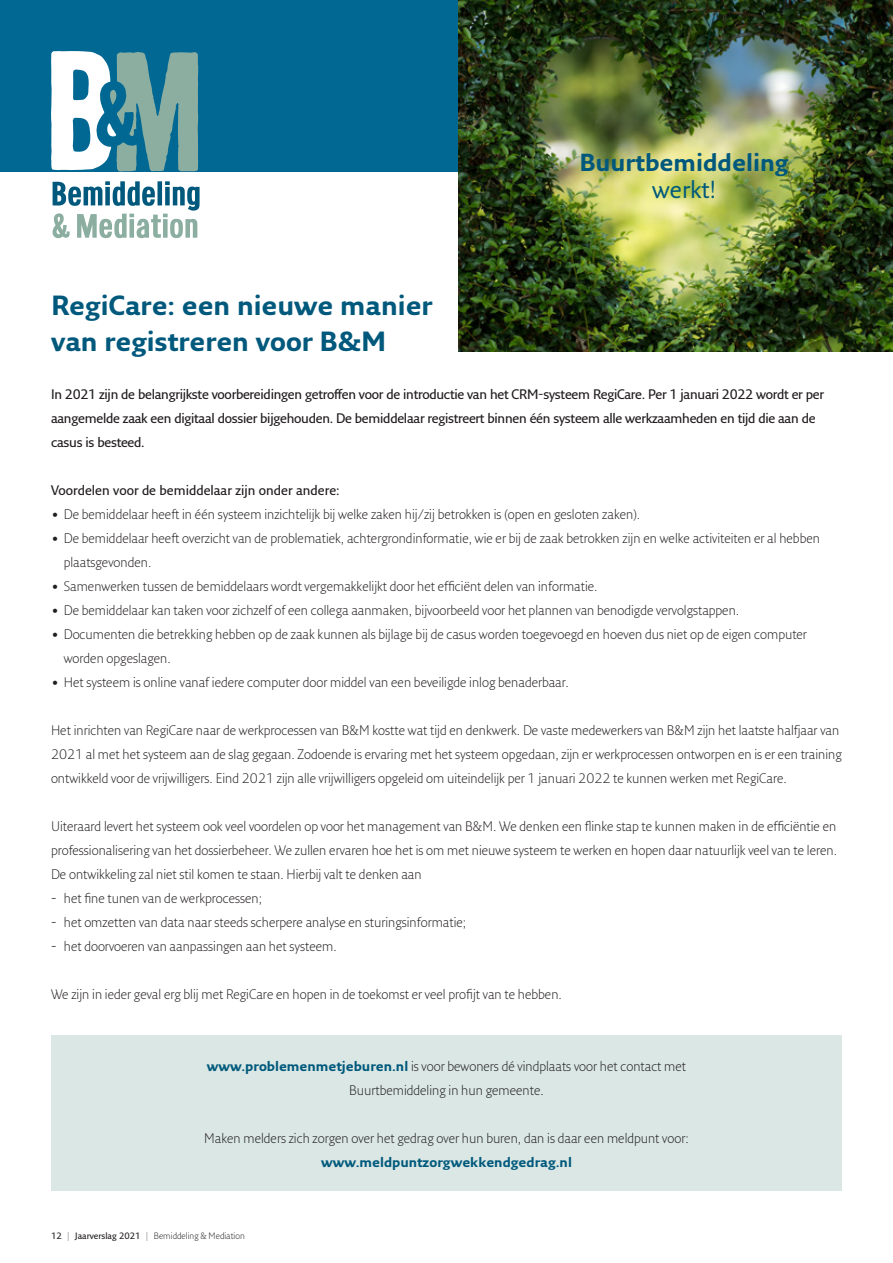
<style>
.page{position:relative;width:893px;height:1263px;background:#fff}
.page>*{position:absolute;margin:0;border:0;box-sizing:border-box;transform-origin:0 0}
.t1{font:700 27px/36px "Fresco Sans Std";color:#00597c}
.t2{font:700 24px "Fresco Sans Std";color:#00597c}
.t3{font:24px "Fresco Sans Std";color:#00597c}
.t4{font:300 13.5px/24px "Fresco Sans Std";color:#231f20}
.t5{font:600 13.5px/24px "Fresco Sans Std";letter-spacing:-.02em;color:#231f20}
.t6{font:600 13.5px "Fresco Sans Std";color:#231f20}
.t7{font:700 13.5px "Fresco Sans Std";color:#00597c}
.t8{font:300 9px "Fresco Sans Std";color:#231f20}
.s1{font-weight:700;color:#00597c}
.s2{font-weight:600}
</style>
<div class="page">
<div style="left:51px;top:1035px;width:791px;height:156px;background:#dae7e4"></div>
<div style="left:0;top:0;width:893px;height:171px;background:#006893"></div>
<svg style="left:51px;top:51px;width:147px;height:121px"></svg>
<svg style="left:53px;top:181px;width:147px;height:57px"></svg>
<img style="left:458px;top:0;width:435px;height:351px">
<p class="t2" style="left:579px;top:148px;width:211px">Buurtbemiddeling</p>
<p class="t3" style="left:652px;top:175px;width:65px">werkt!</p>
<p class="t1" style="left:51px;top:287px;width:383px">RegiCare: een nieuwe manier van registreren voor B&amp;M</p>
<p class="t5" style="left:51px;top:382px;width:774px">In 2021 zijn de belangrijkste voorbereidingen getroffen voor de introductie van het CRM-systeem RegiCare. Per 1 januari 2022 wordt er per aangemelde zaak een digitaal dossier bijgehouden. De bemiddelaar registreert binnen één systeem alle werkzaamheden en tijd die aan de casus is besteed.</p>
<p class="t6" style="left:51px;top:482px;width:290px">Voordelen voor de bemiddelaar zijn onder andere:</p>
<p class="t4" style="left:51px;top:502px;width:591px">• De bemiddelaar heeft in één systeem inzichtelijk bij welke zaken hij/zij betrokken is (open en gesloten zaken).</p>
<p class="t4" style="left:64px;top:526px;width:758px;text-indent:-13px">• De bemiddelaar heeft overzicht van de problematiek, achtergrondinformatie, wie er bij de zaak betrokken zijn en welke activiteiten er al hebben plaatsgevonden.</p>
<p class="t4" style="left:51px;top:574px;width:548px">• Samenwerken tussen de bemiddelaars wordt vergemakkelijkt door het efficiënt delen van informatie.</p>
<p class="t4" style="left:51px;top:598px;width:690px">• De bemiddelaar kan taken voor zichzelf of een collega aanmaken, bijvoorbeeld voor het plannen van benodigde vervolgstappen.</p>
<p class="t4" style="left:64px;top:622px;width:745px;text-indent:-13px">• Documenten die betrekking hebben op de zaak kunnen als bijlage bij de casus worden toegevoegd en hoeven dus niet op de eigen computer worden opgeslagen.</p>
<p class="t4" style="left:51px;top:670px;width:519px">• Het systeem is online vanaf iedere computer door middel van een beveiligde inlog benaderbaar.</p>
<p class="t4" style="left:51px;top:718px;width:792px">Het inrichten van RegiCare naar de werkprocessen van B&amp;M kostte wat tijd en denkwerk. De vaste medewerkers van B&amp;M zijn het laatste halfjaar van<br>2021 al met het systeem aan de slag gegaan. Zodoende is ervaring met het systeem opgedaan, zijn er werkprocessen ontworpen en is er een training ontwikkeld voor de vrijwilligers. Eind 2021 zijn alle vrijwilligers opgeleid om uiteindelijk per 1 januari 2022 te kunnen werken met RegiCare.</p>
<p class="t4" style="left:51px;top:814px;width:788px;text-align:justify">Uiteraard levert het systeem ook veel voordelen op voor het management van B&amp;M. We denken een flinke stap te kunnen maken in de efficiëntie en professionalisering van het dossierbeheer. We zullen ervaren hoe het is om met nieuwe systeem te werken en hopen daar natuurlijk veel van te leren.<br>De ontwikkeling zal niet stil komen te staan. Hierbij valt te denken aan</p>
<p class="t4" style="left:51px;top:886px;width:213px">- het fine tunen van de werkprocessen;</p>
<p class="t4" style="left:51px;top:910px;width:417px">- het omzetten van data naar steeds scherpere analyse en sturingsinformatie;</p>
<p class="t4" style="left:51px;top:934px;width:287px">- het doorvoeren van aanpassingen aan het systeem.</p>
<p class="t4" style="left:51px;top:982px;width:512px">We zijn in ieder geval erg blij met RegiCare en hopen in de toekomst er veel profijt van te hebben.</p>
<p class="t4" style="left:207px;top:1054px;width:481px"><span class="s1">www.problemenmetjeburen.nl</span> is voor bewoners dé vindplaats voor het contact met</p>
<p class="t4" style="left:349px;top:1078px;width:196px">Buurtbemiddeling in hun gemeente.</p>
<p class="t4" style="left:204px;top:1126px;width:486px">Maken melders zich zorgen over het gedrag over hun buren, dan is daar een meldpunt voor:</p>
<p class="t7" style="left:321px;top:1154px;width:252px">www.meldpuntzorgwekkendgedrag.nl</p>
<p class="t8" style="left:51px;top:1230px;width:195px"><span class="s2">12</span> | <span class="s2">Jaarverslag 2021</span> | Bemiddeling &amp; Mediation</p>
</div>
